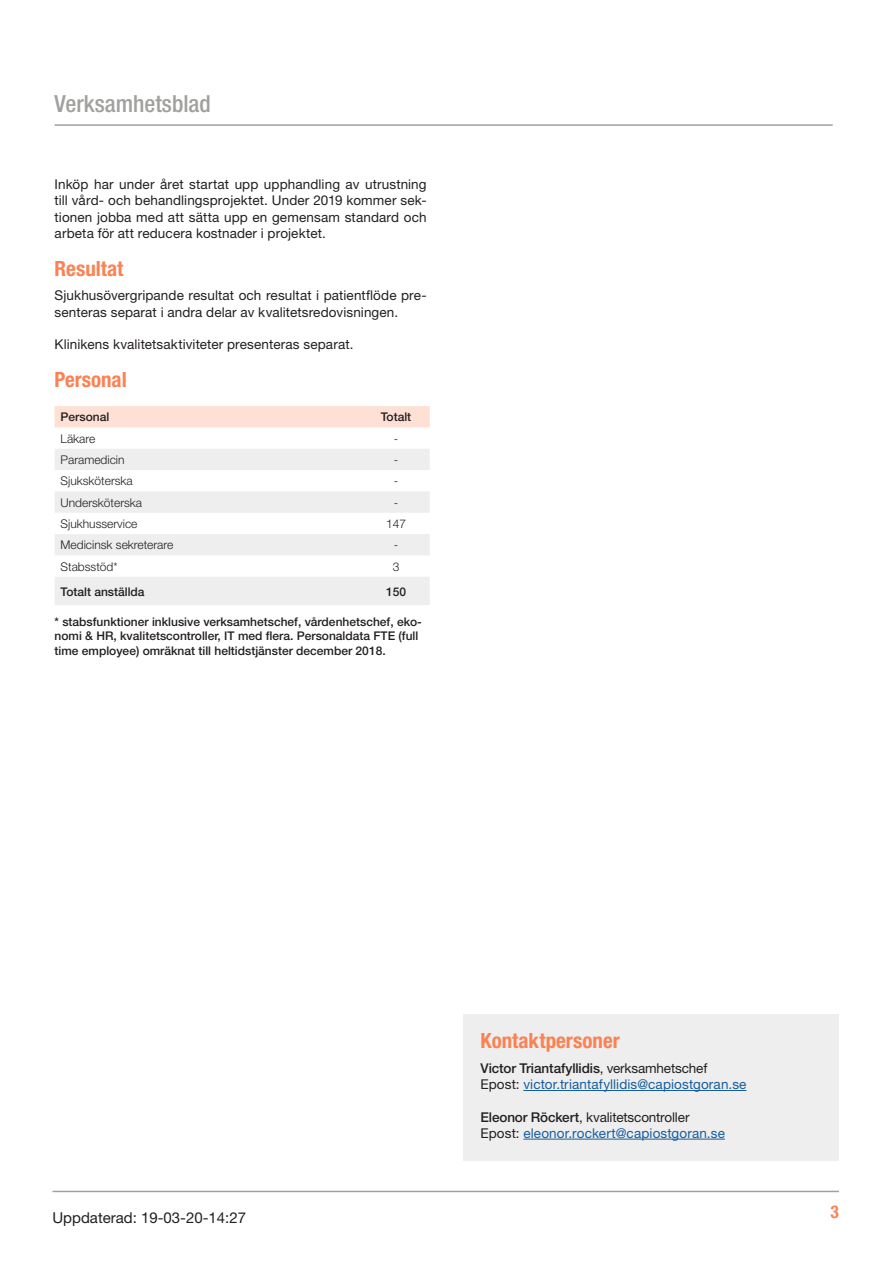
<style>
.page{position:relative;width:893px;height:1263px;background:#fff}
.page>*{position:absolute;margin:0;border:0;box-sizing:border-box;transform-origin:0 0}
.t1{font:500 condensed 23.55px "Helvetica Neue LT";color:#a0a09e}
.Rubrik_3B{font:700 condensed 21px "Helvetica Neue LT";color:#fa8254}
.t2{font:700 condensed 17.55px "Helvetica Neue LT";color:#fa8254}
.t3{font:15px "Helvetica Neue LT";color:#231f20}
._1__Normal{font:13.5px/16.2px "Helvetica Neue LT";letter-spacing:.01em;color:#231f20;text-align:justify}
._1__Normal-2{font:13.5px "Helvetica Neue LT";letter-spacing:.01em;color:#175d9e}
._1__Normal-3{font:500 13.5px "Helvetica Neue LT";letter-spacing:-.01em;color:#231f20}
._1__Normal-4{font:13.5px "Helvetica Neue LT";letter-spacing:-.01em;color:#231f20}
.Brödtext_tabell_mind{font:500 12px/14.4px "Helvetica Neue LT";color:#231f20}
.Brödtext_Tabell{font:300 12px "Helvetica Neue LT";color:#231f20}
.Brödtext_Tabell-2{font:500 12px "Helvetica Neue LT";color:#231f20}
.Tabell_Siffra{font:500 12px "Helvetica Neue LT";color:#231f20}
.s1{font-weight:400}
.s2{color:#231f20}
.s3{font-weight:500}
</style>
<div class="page">
<hr style="left:52px;top:1191px;width:787px;height:1px;background:#a0a09e">
<hr style="left:55px;top:124px;width:778px;height:2px;background:#a0a09e">
<div style="left:463px;top:1015px;width:376px;height:146px;background:#eee"></div>
<hr style="left:523px;top:1090px;width:223px;height:1px;background:#175d9e">
<hr style="left:523px;top:1139px;width:202px;height:1px;background:#175d9e">
<div style="left:55px;top:406px;width:375px;height:21px;background:#fee0d4"></div>
<svg style="left:55px;top:449px;width:375px;height:156px;fill:#eee"></svg>
<h1 class="t1" style="left:55px;top:90px;width:158px">Verksamhetsblad</h1>
<p class="_1__Normal" style="left:55px;top:176px;width:374px">Inköp har under året startat upp upphandling av utrustning till vård- och behandlingsprojektet. Under 2019 kommer sek&shy;tionen jobba med att sätta upp en gemensam standard och arbeta för att reducera kostnader i projektet.</p>
<p class="Rubrik_3B" style="left:55px;top:256px;width:70px">Resultat</p>
<p class="_1__Normal" style="left:55px;top:287px;width:374px">Sjukhusövergripande resultat och resultat i patientflöde pre&shy;senteras separat i andra delar av kvalitetsredovisningen.</p>
<p class="_1__Normal" style="left:55px;top:336px;width:300px">Klinikens kvalitetsaktiviteter presenteras separat.</p>
<p class="Rubrik_3B" style="left:55px;top:367px;width:74px">Personal</p>
<p class="Tabell_Siffra" style="left:61px;top:410px;width:50px">Personal</p>
<p class="Tabell_Siffra" style="left:381px;top:410px;width:32px">Totalt</p>
<p class="Brödtext_Tabell" style="left:61px;top:431px;width:36px">Läkare</p>
<p class="Brödtext_Tabell" style="left:394px;top:431px;width:6px">-</p>
<p class="Brödtext_Tabell" style="left:61px;top:452px;width:66px">Paramedicin</p>
<p class="Brödtext_Tabell" style="left:394px;top:452px;width:6px">-</p>
<p class="Brödtext_Tabell" style="left:61px;top:474px;width:74px">Sjuksköterska</p>
<p class="Brödtext_Tabell" style="left:394px;top:474px;width:6px">-</p>
<p class="Brödtext_Tabell" style="left:61px;top:495px;width:83px">Undersköterska</p>
<p class="Brödtext_Tabell" style="left:394px;top:495px;width:6px">-</p>
<p class="Brödtext_Tabell" style="left:61px;top:516px;width:78px">Sjukhusservice</p>
<p class="Brödtext_Tabell" style="left:386px;top:516px;width:22px">147</p>
<p class="Brödtext_Tabell" style="left:61px;top:538px;width:114px">Medicinsk sekreterare</p>
<p class="Brödtext_Tabell" style="left:394px;top:538px;width:6px">-</p>
<p class="Brödtext_Tabell" style="left:61px;top:559px;width:59px">Stabsstöd*</p>
<p class="Brödtext_Tabell" style="left:393px;top:559px;width:8px">3</p>
<p class="Brödtext_Tabell-2" style="left:61px;top:584px;width:86px">Totalt anställda</p>
<p class="Brödtext_Tabell-2" style="left:386px;top:584px;width:22px">150</p>
<p class="Brödtext_tabell_mind" style="left:55px;top:614px;width:369px">* stabsfunktioner inklusive verksamhetschef, vårdenhetschef, eko&shy;nomi &amp; HR, kvalitetscontroller, IT med flera. Personaldata FTE (full time employee) omräknat till heltidstjänster december 2018.</p>
<p class="t3" style="left:52px;top:1209px;width:195px">Uppdaterad: 19-03-20-14:27</p>
<p class="Rubrik_3B" style="left:480px;top:1028px;width:141px">Kontaktpersoner</p>
<p class="_1__Normal-3" style="left:480px;top:1060px;width:228px">Victor Triantafyllidis<span class="s1">, verksamhetschef</span></p>
<p class="_1__Normal-2" style="left:480px;top:1076px;width:267px"><span class="s2">Epost:</span> victor.triantafyllidis@capiostgoran.se</p>
<p class="_1__Normal-4" style="left:480px;top:1109px;width:211px"><span class="s3">Eleonor Röckert</span>, kvalitetscontroller</p>
<p class="_1__Normal-2" style="left:480px;top:1125px;width:246px"><span class="s2">Epost:</span> eleonor.rockert@capiostgoran.se</p>
<p class="t2" style="left:830px;top:1201px;width:10px">3</p>
</div>
